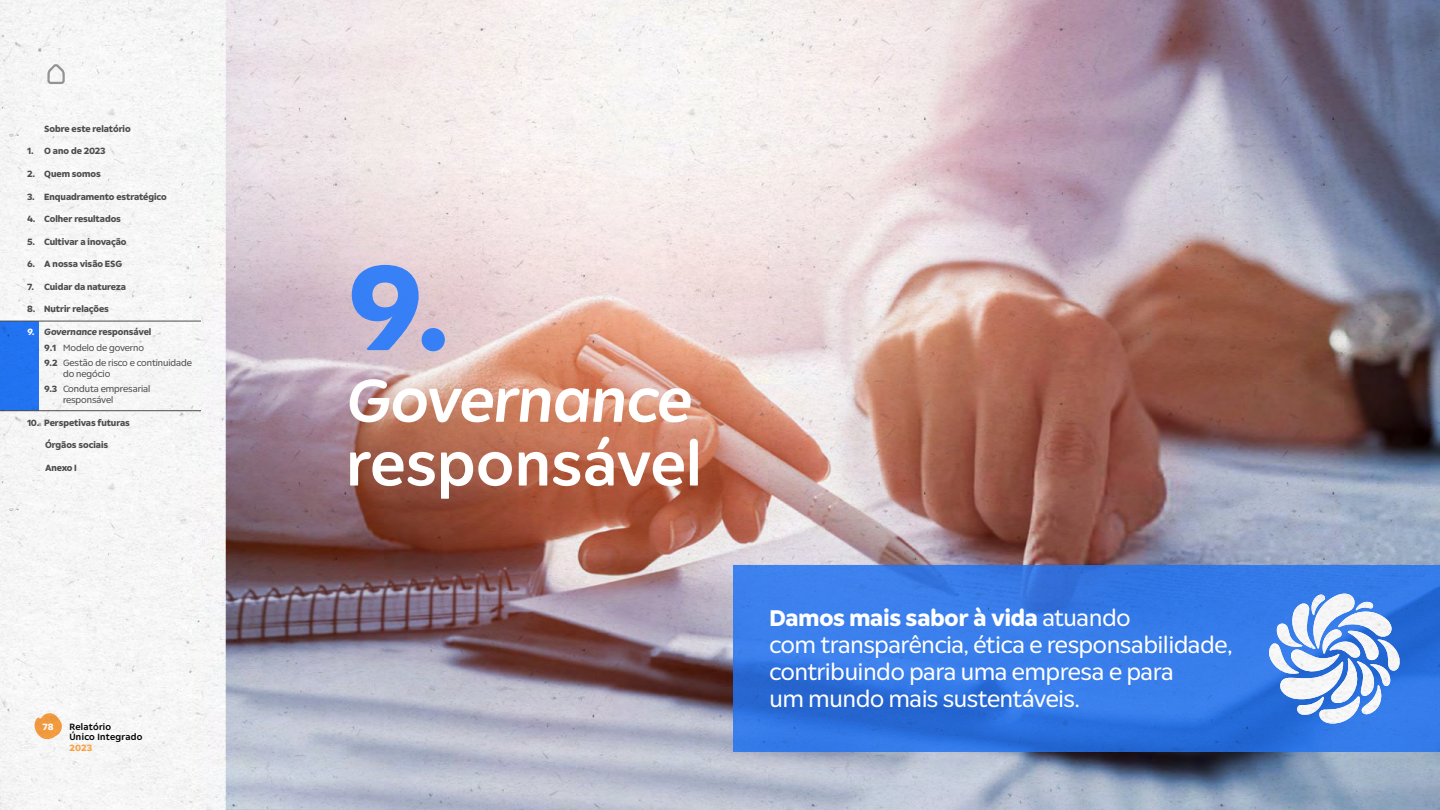
<style>
.page{position:relative;width:1440px;height:810px;background:#fff}
.page>*{position:absolute;margin:0;border:0;box-sizing:border-box;transform-origin:0 0}
.t1{font:700 120px "Sumol Compal Type";color:#2478fb}
.t2{font:500 60px "Sumol Compal Type";letter-spacing:.005em;color:#fff}
.t3{font:italic 500 60px "Sumol Compal Type";letter-spacing:-.015em;color:#fff}
.t4{font:22.5px/27px "Sumol Compal Type";letter-spacing:-.015em;color:#fff}
.t5{font:700 9px "Sumol Compal Type";letter-spacing:-.01em;color:#4d4d4d}
.t6{font:9px/15.4px "Sumol Compal Type";letter-spacing:-.01em;color:#4d4d4d}
.t7{font:500 9px/10.5px "Sumol Compal Type";letter-spacing:.03em;color:#000}
.t8{font:700 9px "Sumol Compal Type";color:#faa040}
.t9{font:700 9px "Sumol Compal Type";color:#fff}
.s1{font-weight:700;font-style:italic;color:#fff}
.s2{font-weight:700;font-style:italic}
.s3{font-weight:700}
</style>
<div class="page">
<img style="left:0;top:0;width:1440px;height:810px">
<img style="left:734px;top:565px;width:706px;height:187px">
<svg style="left:1269px;top:591px;width:133px;height:133px"></svg>
<img style="left:1269px;top:594px;width:132px;height:111px">
<div style="left:0;top:321px;width:38px;height:90px;background:#2273f1"></div>
<hr style="left:0;top:321px;width:201px;height:1px;background:#4d4d4d">
<hr style="left:0;top:411px;width:201px;height:1px;background:#4d4d4d">
<svg style="left:34px;top:713px;width:28px;height:33px"></svg>
<svg style="left:46px;top:62px;width:20px;height:23px"></svg>
<p class="t5" style="left:44px;top:122px;width:88px">Sobre este relatório</p>
<p class="t5" style="left:27px;top:145px;width:80px">1. O ano de 2023</p>
<p class="t5" style="left:27px;top:168px;width:75px">2. Quem somos</p>
<p class="t5" style="left:27px;top:190px;width:141px">3. Enquadramento estratégico</p>
<p class="t5" style="left:27px;top:213px;width:96px">4. Colher resultados</p>
<p class="t5" style="left:27px;top:235px;width:101px">5. Cultivar a inovação</p>
<p class="t5" style="left:27px;top:258px;width:97px">6. A nossa visão ESG</p>
<p class="t5" style="left:27px;top:280px;width:101px">7. Cuidar da natureza</p>
<p class="t5" style="left:27px;top:303px;width:84px">8. Nutrir relações</p>
<p class="t6" style="left:44px;top:324px;width:149px;text-indent:-17px"><span class="s1">9.</span> <span class="s2">Governance</span> <span class="s3">responsável<br>9.1</span> Modelo de governo<br><span class="s3">9.2</span> Gestão de risco e continuidade</p>
<p class="t6" style="left:44px;top:366px;width:107px;line-height:15px;text-indent:19px">do negócio<br><span class="s3">9.3</span> Conduta empresarial</p>
<p class="t6" style="left:63px;top:392px;width:52px">responsável</p>
<p class="t5" style="left:27px;top:416px;width:105px">10. Perspetivas futuras</p>
<p class="t5" style="left:45px;top:439px;width:65px">Órgãos sociais</p>
<p class="t5" style="left:45px;top:461px;width:33px">Anexo I</p>
<p class="t9" style="left:43px;top:720px;width:12px">78</p>
<p class="t7" style="left:69px;top:721px;width:75px">Relatório<br>Único Integrado</p>
<p class="t8" style="left:69px;top:741px;width:24px">2023</p>
<h1 class="t1" style="left:346px;top:223px;width:106px">9.</h1>
<h2 class="t3" style="left:346px;top:359px;width:347px">Governance</h2>
<h2 class="t2" style="left:346px;top:423px;width:357px">responsável</h2>
<h3 class="t4" style="left:770px;top:604px;width:464px"><span class="s3">Damos mais sabor à vida</span> atuando<br>com transparência, ética e responsabilidade, contribuindo para uma empresa e para<br>um mundo mais sustentáveis.</h3>
</div>
